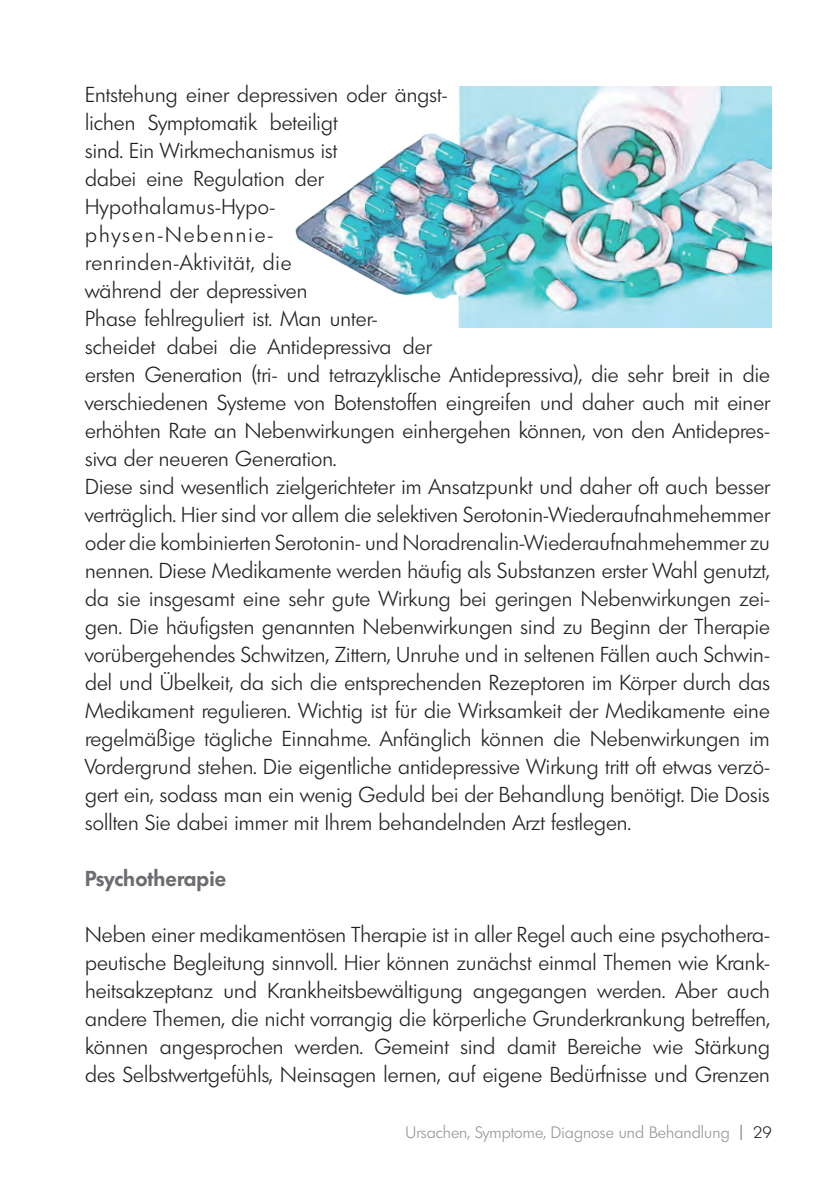
<style>
.page{position:relative;width:840px;height:1191px;background:#fff}
.page>*{position:absolute;margin:0;border:0;box-sizing:border-box;transform-origin:0 0}
.t1{font:300 21px/28px "Limerick";letter-spacing:.005em;color:#231f20}
.t2{font:600 21px "Limerick";letter-spacing:.005em;color:#6c6d70}
.t3{font:300 16px "Limerick";letter-spacing:.005em;color:#939598}
.s1{font-size:21px}
.s2{color:#231f20}
</style>
<div class="page">
<img style="left:295px;top:87px;width:476px;height:240px">
<p class="t1" style="left:85px;top:80px;width:686px">Entstehung einer depressiven oder ängst-<br>lichen Symptomatik beteiligt<br>sind. Ein Wirkmechanismus ist<br>dabei eine Regulation der<br>Hypothalamus-Hypo-<br>physen-Nebennie-<br>renrinden-Aktivität, die<br>während der depressiven<br>Phase fehlreguliert ist. Man unter-<br>scheidet dabei die Antidepressiva der<br>ersten Generation (tri- und tetrazyklische Antidepressiva), die sehr breit in die verschiedenen Systeme von Botenstoffen eingreifen und daher auch mit einer erhöhten Rate an Nebenwirkungen einhergehen können, von den Antidepres&shy;siva der neueren Generation.<br>Diese sind wesentlich zielgerichteter im Ansatzpunkt und daher oft auch besser verträglich. Hier sind vor allem die selektiven Serotonin-Wiederaufnahmehemmer oder die kombinierten Serotonin- und Noradrenalin-Wiederaufnahmehemmer zu nennen. Diese Medikamente werden häufig als Substanzen erster Wahl genutzt, da sie insgesamt eine sehr gute Wirkung bei geringen Nebenwirkungen zei&shy;gen. Die häufigsten genannten Nebenwirkungen sind zu Beginn der Therapie vorübergehendes Schwitzen, Zittern, Unruhe und in seltenen Fällen auch Schwin&shy;del und Übelkeit, da sich die entsprechenden Rezeptoren im Körper durch das Medikament regulieren. Wichtig ist für die Wirksamkeit der Medikamente eine regelmäßige tägliche Einnahme. Anfänglich können die Nebenwirkungen im Vordergrund stehen. Die eigentliche antidepressive Wirkung tritt oft etwas verzö&shy;gert ein, sodass man ein wenig Geduld bei der Behandlung benötigt. Die Dosis sollten Sie dabei immer mit Ihrem behandelnden Arzt festlegen.</p>
<p class="t2" style="left:85px;top:864px;width:142px">Psychotherapie</p>
<p class="t1" style="left:85px;top:920px;width:686px;text-align:justify">Neben einer medikamentösen Therapie ist in aller Regel auch eine psychothera&shy;peutische Begleitung sinnvoll. Hier können zunächst einmal Themen wie Krank&shy;heitsakzeptanz und Krankheitsbewältigung angegangen werden. Aber auch andere Themen, die nicht vorrangig die körperliche Grunderkrankung betreffen, können angesprochen werden. Gemeint sind damit Bereiche wie Stärkung des Selbstwertgefühls, Neinsagen lernen, auf eigene Bedürfnisse und Grenzen</p>
<p class="t3" style="left:405px;top:1122px;width:367px">Ursachen, Symptome, Diagnose und Behandlung <span class="s1">I</span> <span class="s2">29</span></p>
</div>
